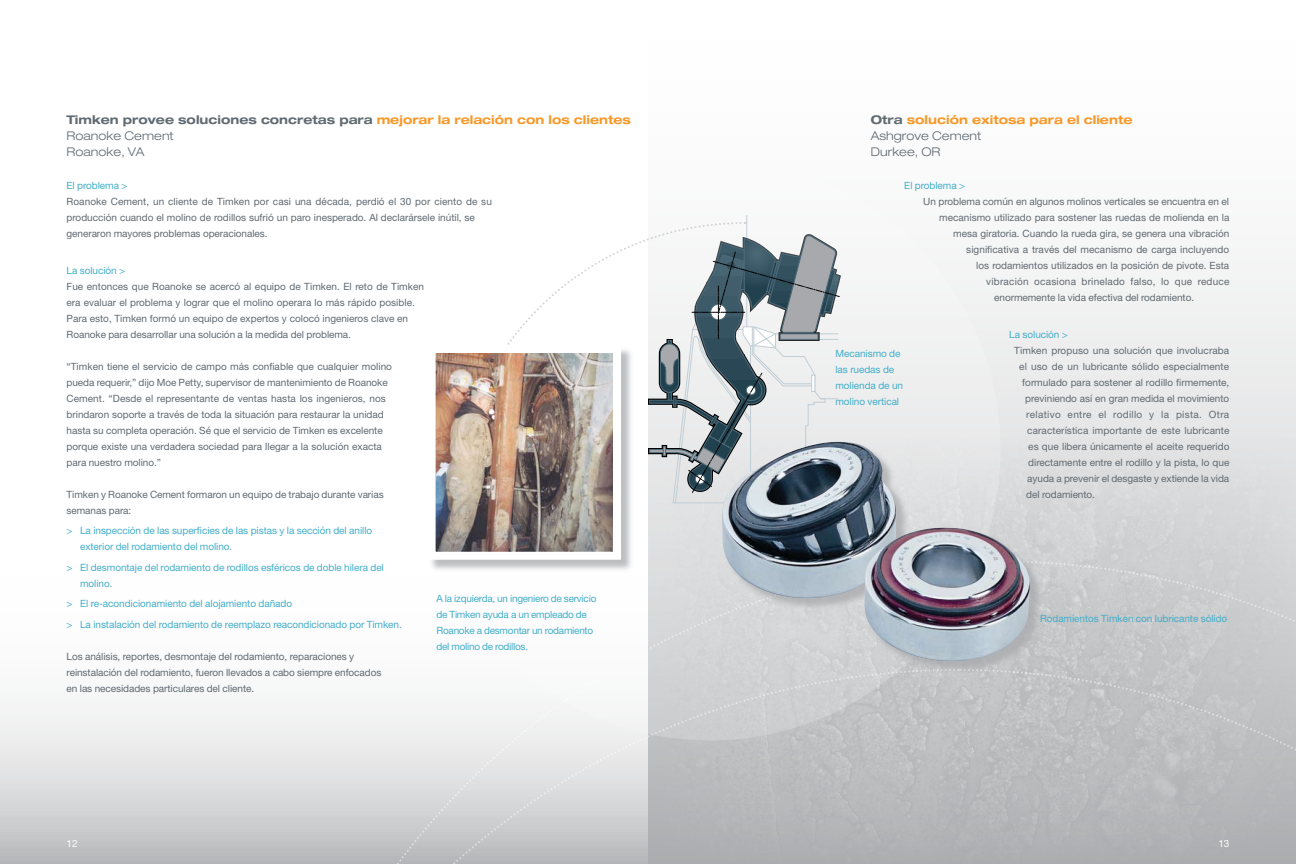
<style>
.page{position:relative;width:1296px;height:864px;background:#fff}
.page>*{position:absolute;margin:0;border:0;box-sizing:border-box;transform-origin:0 0}
.t1{font:700 expanded 12px/16px "Helvetica Neue LT Std";letter-spacing:.005em;color:#606a71}
.t2{font:700 expanded 12px/16px "Helvetica Neue LT Std";letter-spacing:.005em;color:#f89828}
.t3{font:10px/16px "Helvetica Neue LT Std";color:#606a71}
.t4{font:10px/16px "Helvetica Neue LT Std";letter-spacing:-.005em;color:#43aec9}
.t5{font:10px/16px "Helvetica Neue LT Std";letter-spacing:-.025em;color:#43aec9}
.t6{font:10px "Helvetica Neue LT Std";letter-spacing:.02em;color:#606a71}
.t7{font:10px "Helvetica Neue LT Std";letter-spacing:.03em;color:#606a71}
.t8{font:10px "Helvetica Neue LT Std";color:#fff}
.s1{color:#f89828}
.s2{font-weight:300}
.s3{color:#606a71}
.s4{font-weight:300;color:#606a71}
</style>
<div class="page">
<div style="left:929px;top:258px;width:367px;height:177px;background:#eeeeef"></div>
<svg style="left:0;top:704px;width:312px;height:160px"></svg>
<svg style="left:419px;top:159px;width:582px;height:582px;fill:#f2f2f2"></svg>
<svg style="left:452px;top:221px;width:291px;height:293px"></svg>
<svg style="left:447px;top:560px;width:552px;height:304px"></svg>
<svg style="left:1043px;top:560px;width:253px;height:98px;background:#cacbcd"></svg>
<div style="left:429px;top:346px;width:206px;height:228px;background:#a7a9ac;opacity:.75"></div>
<img style="left:424px;top:341px;width:201px;height:223px">
<svg style="left:312px;top:668px;width:644px;height:196px"></svg>
<svg style="left:958px;top:668px;width:338px;height:98px;background:#bfc1c3"></svg>
<hr style="left:747px;top:215px;width:1px;height:115px;background:#c1ced5">
<svg style="left:648px;top:234px;width:192px;height:270px"></svg>
<div style="left:722px;top:442px;width:188px;height:170px;background:#a7a9ac;opacity:.75"></div>
<img style="left:722px;top:437px;width:180px;height:165px">
<div style="left:865px;top:528px;width:178px;height:147px;background:#a7a9ac;opacity:.75"></div>
<img style="left:858px;top:526px;width:172px;height:140px">
<p class="t1" style="left:67px;top:111px;width:566px">Timken provee soluciones concretas para <span class="s1">mejorar la relación con los clientes<br></span><span class="s2">Roanoke Cement<br>Roanoke, VA</span></p>
<p class="t4" style="left:67px;top:178px;width:62px">El problema &gt;</p>
<p class="t3" style="left:67px;top:194px;width:427px">Roanoke Cement, un cliente de Timken por casi una década, perdió el 30 por ciento de su producción cuando el molino de rodillos sufrió un paro inesperado. Al declarársele inútil, se generaron mayores problemas operacionales.</p>
<p class="t4" style="left:67px;top:262px;width:60px">La solución &gt;</p>
<p class="t3" style="left:67px;top:278px;width:359px">Fue entonces que Roanoke se acercó al equipo de Timken. El reto de Timken era evaluar el problema y lograr que el molino operara lo más rápido posible.<br>Para esto, Timken formó un equipo de expertos y colocó ingenieros clave en Roanoke para desarrollar una solución a la medida del problema.</p>
<p class="t3" style="left:67px;top:358px;width:327px">“Timken tiene el servicio de campo más confiable que cualquier molino pueda requerir,” dijo Moe Petty, supervisor de mantenimiento de Roanoke Cement. “Desde el representante de ventas hasta los ingenieros, nos brindaron soporte a través de toda la situación para restaurar la unidad hasta su completa operación. Sé que el servicio de Timken es excelente porque existe una verdadera sociedad para llegar a la solución exacta para nuestro molino.”</p>
<p class="t3" style="left:67px;top:486px;width:319px">Timken y Roanoke Cement formaron un equipo de trabajo durante varias semanas para:</p>
<p class="t4" style="left:80px;top:523px;width:294px;text-indent:-14px">&gt; La inspección de las superficies de las pistas y la sección del anillo exterior del rodamiento del molino.</p>
<p class="t4" style="left:80px;top:559px;width:305px;text-indent:-14px">&gt; El desmontaje del rodamiento de rodillos esféricos de doble hilera del molino.</p>
<p class="t4" style="left:67px;top:593px;width:337px;line-height:20.5px">&gt; El re-acondicionamiento del alojamiento dañado<br>&gt; La instalación del rodamiento de reemplazo reacondicionado por Timken.</p>
<p class="t3" style="left:67px;top:648px;width:316px">Los análisis, reportes, desmontaje del rodamiento, reparaciones y reinstalación del rodamiento, fueron llevados a cabo siempre enfocados en las necesidades particulares del cliente.</p>
<p class="t5" style="left:436px;top:590px;width:161px">A la izquierda, un ingeniero de servicio de Timken ayuda a un empleado de<br>Roanoke a desmontar un rodamiento del molino de rodillos.</p>
<p class="t2" style="left:871px;top:111px;width:263px"><span class="s3">Otra</span> solución exitosa para el cliente<br><span class="s4">Ashgrove Cement<br>Durkee, OR</span></p>
<p class="t4" style="left:904px;top:178px;width:62px">El problema &gt;</p>
<p class="t3" style="left:923px;top:194px;width:307px">Un problema común en algunos molinos verticales se encuentra en el</p>
<p class="t3" style="left:939px;top:210px;width:292px">mecanismo utilizado para sostener las ruedas de molienda en la</p>
<p class="t3" style="left:953px;top:226px;width:278px">mesa giratoria. Cuando la rueda gira, se genera una vibración</p>
<p class="t3" style="left:966px;top:242px;width:264px">significativa a través del mecanismo de carga incluyendo</p>
<p class="t3" style="left:976px;top:258px;width:254px">los rodamientos utilizados en la posición de pivote. Esta</p>
<p class="t6" style="left:986px;top:276px;width:245px">vibración ocasiona brinelado falso, lo que reduce</p>
<p class="t3" style="left:994px;top:290px;width:201px">enormemente la vida efectiva del rodamiento.</p>
<p class="t4" style="left:1009px;top:326px;width:60px">La solución &gt;</p>
<p class="t3" style="left:1014px;top:342px;width:216px">Timken propuso una solución que involucraba</p>
<p class="t3" style="left:1019px;top:358px;width:211px">el uso de un lubricante sólido especialmente</p>
<p class="t3" style="left:1022px;top:374px;width:209px">formulado para sostener al rodillo firmemente,</p>
<p class="t3" style="left:1025px;top:390px;width:206px">previniendo así en gran medida el movimiento</p>
<p class="t7" style="left:1026px;top:408px;width:205px">relativo entre el rodillo y la pista. Otra</p>
<p class="t3" style="left:1027px;top:422px;width:204px">característica importante de este lubricante</p>
<p class="t3" style="left:1028px;top:438px;width:203px">es que libera únicamente el aceite requerido</p>
<p class="t3" style="left:1028px;top:454px;width:203px">directamente entre el rodillo y la pista, lo que</p>
<p class="t3" style="left:1027px;top:470px;width:203px">ayuda a prevenir el desgaste y extiende la vida</p>
<p class="t3" style="left:1026px;top:486px;width:70px">del rodamiento.</p>
<p class="t4" style="left:836px;top:345px;width:69px">Mecanismo de las ruedas de molienda de un molino vertical</p>
<p class="t4" style="left:1040px;top:610px;width:189px">Rodamientos Timken con lubricante sólido</p>
<p class="t8" style="left:67px;top:838px;width:13px">12</p>
<p class="t8" style="left:1218px;top:838px;width:12px">13</p>
</div>
